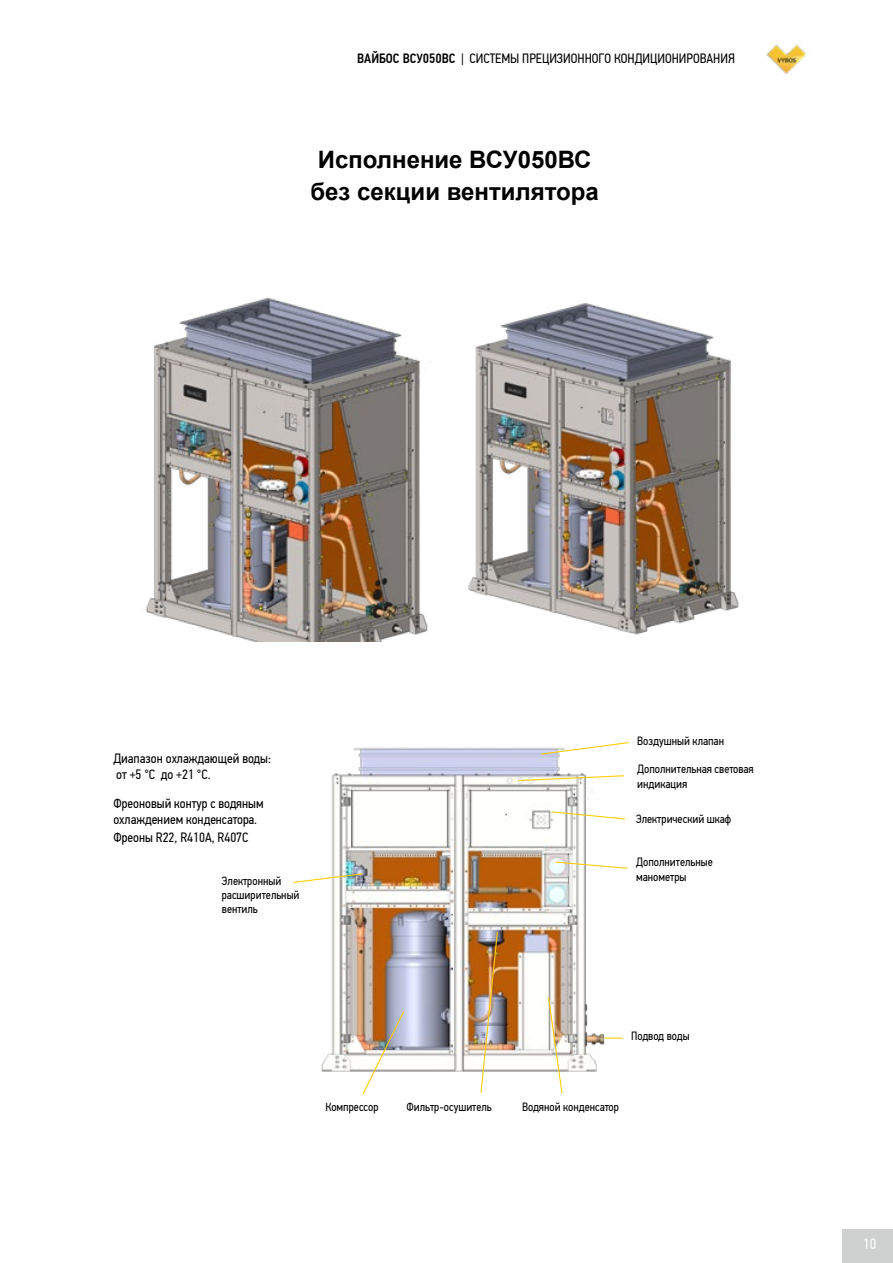
<style>
.page{position:relative;width:893px;height:1263px;background:#fff}
.page>*{position:absolute;margin:0;border:0;box-sizing:border-box;transform-origin:0 0}
.t1{font:700 24px/31.5px "Arial";color:#000;text-align:center}
.t2{font:15px "PF Din Text Cond Pro";color:#fff}
.t3{font:13.5px/16.2px "PF Din Text Cond Pro";color:#000}
.t4{font:12px/14.4px "PF Din Text Cond Pro";color:#000}
.s1{font-weight:500}
</style>
<div class="page">
<img style="left:766px;top:44px;width:40px;height:30px">
<div style="left:843px;top:1229px;width:50px;height:34px;background:#cfd0d0"></div>
<img style="left:468px;top:303px;width:271px;height:332px">
<img style="left:146px;top:297px;width:282px;height:344px">
<img style="left:321px;top:747px;width:284px;height:325px">
<svg style="left:540px;top:742px;width:89px;height:13px"></svg>
<svg style="left:550px;top:811px;width:75px;height:9px"></svg>
<svg style="left:605px;top:1037px;width:18px;height:2px"></svg>
<svg style="left:547px;top:996px;width:16px;height:98px"></svg>
<img style="left:480px;top:930px;width:19px;height:163px">
<svg style="left:362px;top:1010px;width:43px;height:85px"></svg>
<svg style="left:518px;top:775px;width:107px;height:7px"></svg>
<svg style="left:554px;top:861px;width:74px;height:8px"></svg>
<svg style="left:293px;top:873px;width:70px;height:10px"></svg>
<p class="t3" style="left:357px;top:50px;width:379px"><span class="s1">ВАЙБОС ВСУ050ВС</span> | СИСТЕМЫ ПРЕЦИЗИОННОГО КОНДИЦИОНИРОВАНИЯ</p>
<h1 class="t1" style="left:310px;top:145px;width:290px">Исполнение ВСУ050ВС без секции вентилятора</h1>
<p class="t3" style="left:113px;top:750px;width:159px">Диапазон охлаждающей воды: от +5 °С до +21 °С.</p>
<p class="t3" style="left:113px;top:795px;width:152px">Фреоновый контур с водяным охлаждением конденсатора.</p>
<p class="t3" style="left:113px;top:829px;width:137px">Фреоны R22, R410A, R407C</p>
<p class="t4" style="left:222px;top:873px;width:79px">Электронный расширительный вентиль</p>
<p class="t4" style="left:637px;top:733px;width:88px">Воздушный клапан</p>
<p class="t4" style="left:637px;top:762px;width:118px">Дополнительная световая индикация</p>
<p class="t4" style="left:636px;top:812px;width:97px">Электрический шкаф</p>
<p class="t4" style="left:636px;top:855px;width:78px">Дополнительные манометры</p>
<p class="t4" style="left:631px;top:1029px;width:60px">Подвод воды</p>
<p class="t4" style="left:325px;top:1100px;width:55px">Компрессор</p>
<p class="t4" style="left:406px;top:1100px;width:87px">Фильтр-осушитель</p>
<p class="t4" style="left:522px;top:1100px;width:98px">Водяной конденсатор</p>
<p class="t2" style="left:863px;top:1235px;width:15px">10</p>
</div>
